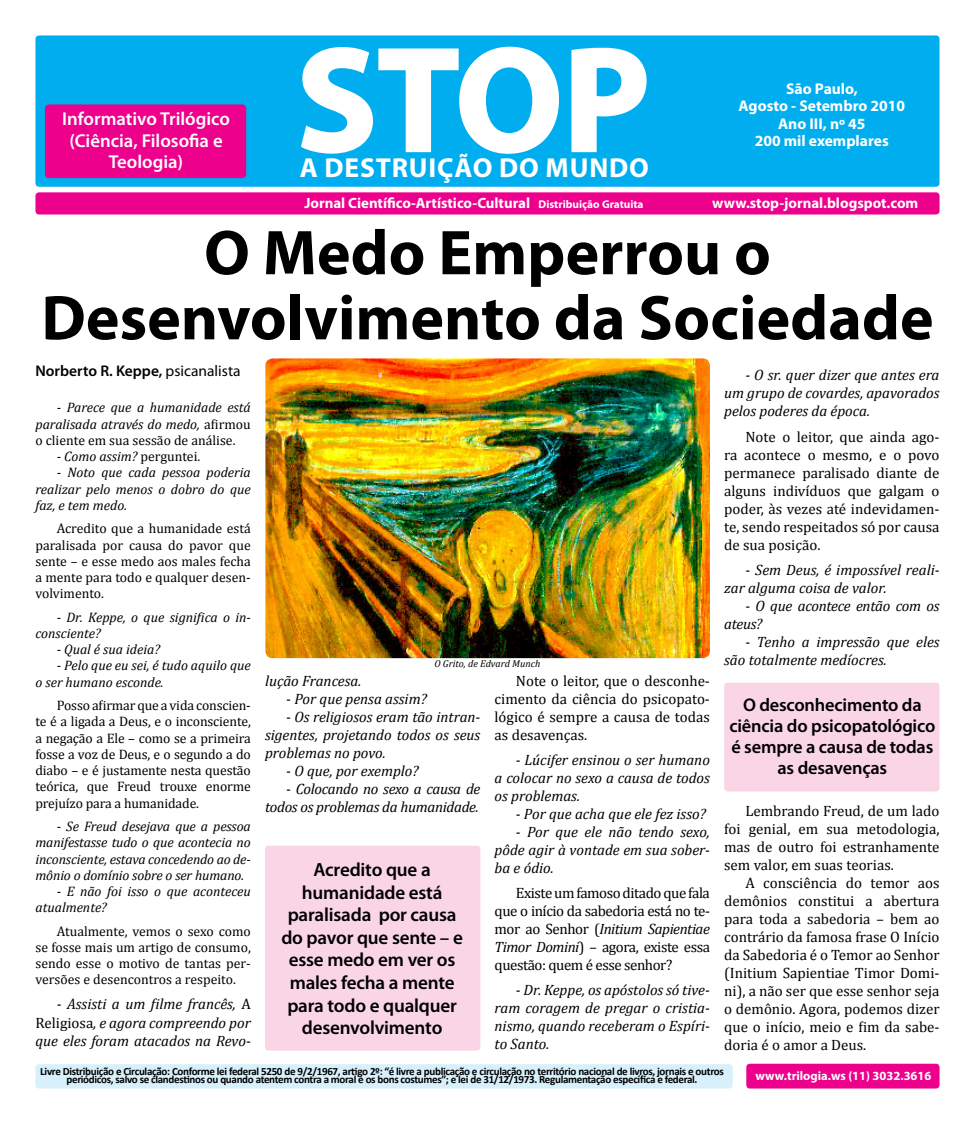
<style>
.page{position:relative;width:975px;height:1124px;background:#fff}
.page>*{position:absolute;margin:0;border:0;box-sizing:border-box;transform-origin:0 0}
.t1{font:700 149.88px "Myriad Pro";color:#fff}
.t2{font:700 63.75px/65px "Myriad Pro";color:#000;text-align:center}
.t3{font:700 27.5px "Myriad Pro";letter-spacing:.03em;color:#fff}
.t4{font:600 19.12px/22.5px "Myriad Pro";letter-spacing:-.01em;color:#000;text-align:center}
.t5{font:600 18.62px/21.5px "Myriad Pro";color:#fff;text-align:center}
.t6{font:600 18.38px/21px "Myriad Pro";letter-spacing:-.01em;color:#000;text-align:center}
.t7{font:700 15.5px/17.1px "Myriad Pro";color:#fff;text-align:center}
.t8{font:600 15.5px "Myriad Pro";color:#000}
.t9{font:15px/18px "Cambria";color:#000;text-align:justify}
.t10{font:italic 15px/18px "Cambria";color:#000;text-align:justify}
.t11{font:italic 15px/18px "Cambria";letter-spacing:-.02em;color:#000;text-align:right}
.t12{font:700 14.88px "Myriad Pro";color:#fff}
.t13{font:13.75px/16.2px "Cambria";color:#000;text-align:justify}
.t14{font:italic 13.75px/16.2px "Cambria";color:#000;text-align:justify}
.t15{font:700 12.5px "Myriad Pro";color:#fff}
.t16{font:700 11px/8.8px "Calibri";letter-spacing:-.03em;color:#000;text-align:center}
.t17{font:italic 10px "Cambria";color:#000}
.s1{font-size:11.25px}
.s2{font-weight:400}
.s3{font-style:normal}
.s4{font-style:italic}
</style>
<div class="page">
<div style="left:35px;top:35px;width:904px;height:152px;background:#00aeef;border-radius:4px"></div>
<div style="left:35px;top:192px;width:904px;height:22px;background:#ec008c;border-radius:4px"></div>
<div style="left:265px;top:845px;width:215px;height:205px;background:#fad5e6;border-radius:4px"></div>
<div style="left:724px;top:682px;width:215px;height:109px;background:#fad5e6;border-radius:4px"></div>
<div style="left:35px;top:1064px;width:697px;height:24px;background:#d7f0fc;border-radius:4px"></div>
<svg style="left:301px;top:46px;width:258px;height:108px"></svg>
<svg style="left:571px;top:47px;width:76px;height:106px"></svg>
<div style="left:45px;top:104px;width:201px;height:74px;background:#ec008c;border-radius:4px"></div>
<div style="left:746px;top:1063px;width:193px;height:25px;background:#ec008c;border-radius:4px"></div>
<img style="left:265px;top:358px;width:445px;height:300px">
<p class="t5" style="left:62px;top:108px;width:169px">Informativo Trilógico (Ciência, Filosofia e<br>Teologia)</p>
<h1 class="t1" style="left:296px;top:3px;width:171px">STO</h1>
<h3 class="t3" style="left:300px;top:149px;width:351px">A Destruição do Mundo</h3>
<h1 class="t1" style="left:562px;top:3px;width:89px">P</h1>
<p class="t7" style="left:738px;top:80px;width:168px">São Paulo,<br>Agosto - Setembro 2010<br>Ano III, nº 45<br>200 mil exemplares</p>
<p class="t12" style="left:304px;top:193px;width:341px">Jornal Científico-Artístico-Cultural <span class="s1">Distribuição Gratuita</span></p>
<p class="t12" style="left:712px;top:193px;width:207px">www.stop-jornal.blogspot.com</p>
<h2 class="t2" style="left:41px;top:218px;width:893px">O Medo Emperrou o<br>Desenvolvimento da Sociedade</h2>
<p class="t8" style="left:35px;top:361px;width:207px">Norberto R. Keppe, <span class="s2">psicanalista</span></p>
<p class="t14" style="left:35px;top:399px;width:217px;text-indent:21px">- Parece que a humanidade está paralisada através do medo, <span class="s3">afirmou o cliente em sua sessão de análise.</span></p>
<p class="t14" style="left:57px;top:448px;width:145px">- Como assim? <span class="s3">perguntei.</span></p>
<p class="t14" style="left:35px;top:464px;width:217px;text-indent:21px">- Noto que cada pessoa poderia realizar pelo menos o dobro do que faz, e tem medo.</p>
<p class="t13" style="left:35px;top:520px;width:217px;text-indent:21px">Acredito que a humanidade está paralisada por causa do pavor que sente – e esse medo aos males fecha a mente para todo e qualquer desen&shy;volvimento.</p>
<p class="t14" style="left:35px;top:608px;width:217px;text-indent:21px">- Dr. Keppe, o que significa o in&shy;consciente?</p>
<p class="t14" style="left:57px;top:641px;width:105px">- Qual é sua ideia?</p>
<p class="t14" style="left:35px;top:657px;width:217px;text-indent:21px">- Pelo que eu sei, é tudo aquilo que o ser humano esconde.</p>
<p class="t13" style="left:35px;top:697px;width:217px;text-indent:21px">Posso afirmar que a vida conscien&shy;te é a ligada a Deus, e o inconsciente, a negação a Ele – como se a primeira fosse a voz de Deus, e o segundo a do diabo – e é justamente nesta questão teórica, que Freud trouxe enorme prejuízo para a humanidade.</p>
<p class="t14" style="left:35px;top:817px;width:217px;text-indent:21px">- Se Freud desejava que a pessoa manifestasse tudo o que acontecia no inconsciente, estava concedendo ao de&shy;mônio o domínio sobre o ser humano.</p>
<p class="t14" style="left:35px;top:882px;width:217px;text-indent:21px">- E não foi isso o que aconteceu atualmente?</p>
<p class="t13" style="left:35px;top:922px;width:217px;text-indent:21px">Atualmente, vemos o sexo como se fosse mais um artigo de consumo, sendo esse o motivo de tantas per&shy;versões e desencontros a respeito.</p>
<p class="t10" style="left:35px;top:994px;width:217px;text-indent:21px">- Assisti a um filme francês, <span class="s3">A Religiosa</span>, e agora compreendo por que eles foram atacados na Revo-</p>
<p class="t17" style="left:434px;top:657px;width:107px">O Grito, de Edvard Munch</p>
<p class="t10" style="left:265px;top:671px;width:98px">lução Francesa.</p>
<p class="t10" style="left:286px;top:689px;width:142px">- Por que pensa assim?</p>
<p class="t10" style="left:265px;top:707px;width:217px;text-indent:21px">- Os religiosos eram tão intran&shy;sigentes, projetando todos os seus problemas no povo.</p>
<p class="t10" style="left:286px;top:761px;width:134px">- O que, por exemplo?</p>
<p class="t11" style="left:265px;top:779px;width:217px">- Colocando no sexo a causa de todos os problemas da humanidade.</p>
<p class="t4" style="left:281px;top:858px;width:183px">Acredito que a humanidade está paralisada por causa do pavor que sente – e esse medo em ver os males fecha a mente para todo e qualquer desenvolvimento</p>
<p class="t9" style="left:494px;top:671px;width:217px;text-indent:21px">Note o leitor, que o desconhe&shy;cimento da ciência do psicopato&shy;lógico é sempre a causa de todas as desavenças.</p>
<p class="t10" style="left:494px;top:750px;width:217px;text-indent:21px">- Lúcifer ensinou o ser humano a colocar no sexo a causa de todos os problemas.</p>
<p class="t10" style="left:516px;top:804px;width:191px">- Por que acha que ele fez isso?</p>
<p class="t10" style="left:494px;top:822px;width:217px;text-indent:21px">- Por que ele não tendo sexo, pôde agir à vontade em sua sober&shy;ba e ódio.</p>
<p class="t9" style="left:494px;top:883px;width:217px;text-indent:21px">Existe um famoso ditado que fala que o início da sabedoria está no te&shy;mor ao Senhor (<span class="s4">Initium Sapientiae Timor Domini</span>) – agora, existe essa questão: quem é esse senhor?</p>
<p class="t10" style="left:494px;top:980px;width:217px;text-indent:21px">- Dr. Keppe, os apóstolos só tive&shy;ram coragem de pregar o cristia&shy;nismo, quando receberam o Espíri&shy;to Santo.</p>
<p class="t10" style="left:724px;top:366px;width:217px;text-indent:21px">- O sr. quer dizer que antes era um grupo de covardes, apavorados pelos poderes da época.</p>
<p class="t9" style="left:724px;top:427px;width:217px;text-indent:21px">Note o leitor, que ainda ago&shy;ra acontece o mesmo, e o povo permanece paralisado diante de alguns indivíduos que galgam o poder, às vezes até indevidamen&shy;te, sendo respeitados só por causa de sua posição.</p>
<p class="t10" style="left:724px;top:560px;width:217px;text-indent:21px">- Sem Deus, é impossível reali&shy;zar alguma coisa de valor.</p>
<p class="t11" style="left:724px;top:596px;width:217px;text-align:left;text-indent:21px">- O que acontece então com os ateus?</p>
<p class="t10" style="left:724px;top:632px;width:217px;text-indent:21px">- Tenho a impressão que eles são totalmente medíocres.</p>
<p class="t6" style="left:729px;top:693px;width:207px">O desconhecimento da ciência do psicopatológico é sempre a causa de todas as desavenças</p>
<p class="t9" style="left:724px;top:802px;width:217px;text-indent:21px">Lembrando Freud, de um lado foi genial, em sua metodologia, mas de outro foi estranhamente sem valor, em suas teorias.</p>
<p class="t9" style="left:724px;top:874px;width:217px;text-indent:21px">A consciência do temor aos demônios constitui a abertura para toda a sabedoria – bem ao contrário da famosa frase O Início da Sabedoria é o Temor ao Senhor (Initium Sapientiae Timor Domi&shy;ni), a não ser que esse senhor seja o demônio. Agora, podemos dizer que o início, meio e fim da sabe&shy;doria é o amor a Deus.</p>
<p class="t16" style="left:40px;top:1065px;width:685px">Livre Distribuição e Circulação: Conforme lei federal 5250 de 9/2/1967, artigo 2º: “é livre a publicação e circulação no território nacional de livros, jornais e outros periódicos, salvo se clandestinos ou quando atentem contra a moral e os bons costumes”; e lei de 31/12/1973. Regulamentação específica e federal.</p>
<p class="t15" style="left:755px;top:1067px;width:177px">www.trilogia.ws (11) 3032.3616</p>
</div>
